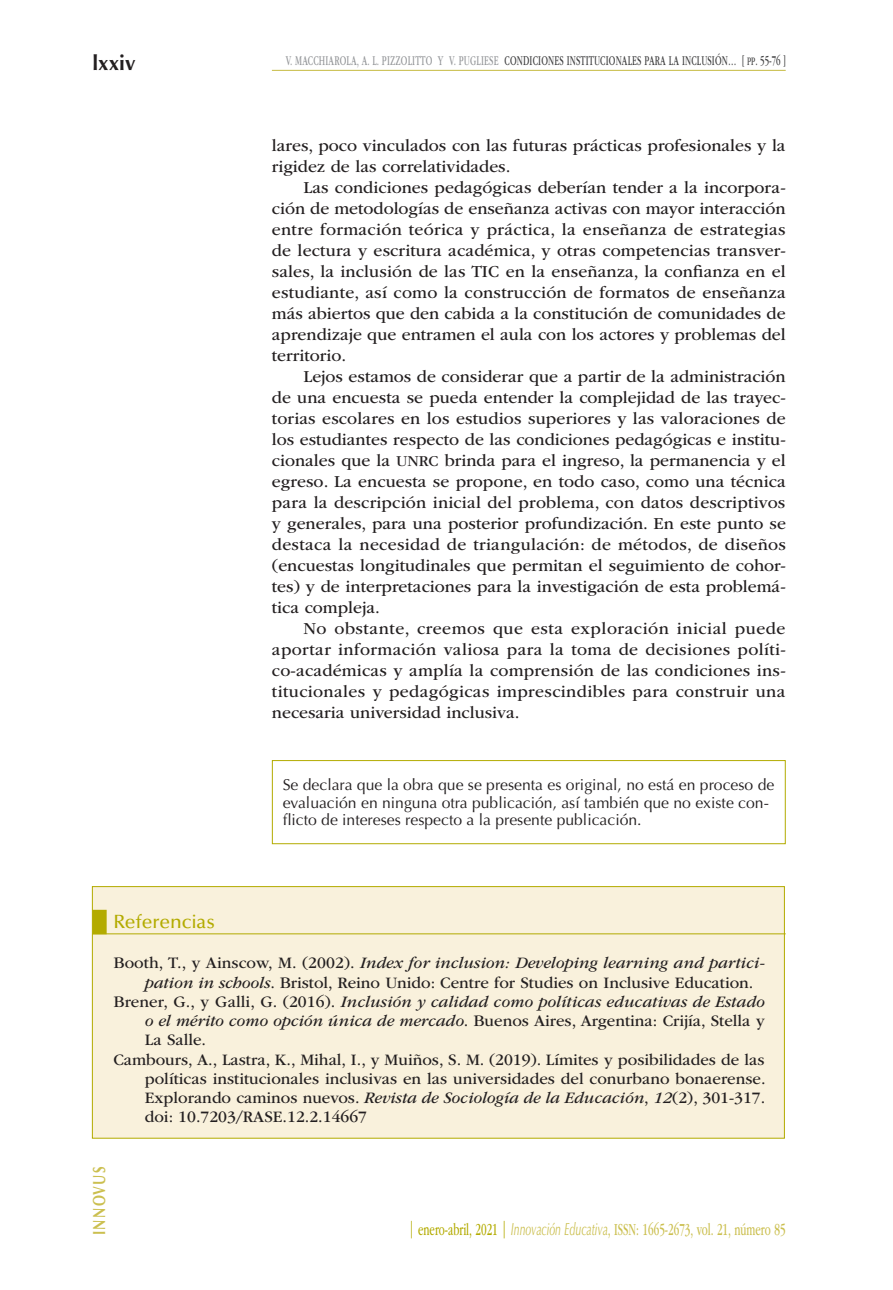
<style>
.page{position:relative;width:893px;height:1290px;background:#fff}
.page>*{position:absolute;margin:0;border:0;box-sizing:border-box;transform-origin:0 0}
.t1{font:700 21px "Optima LT Std";color:#231f20}
._06A_Referencias_bib{font:500 19.25px "Optima LT Std";letter-spacing:-.005em;color:#b3ab00}
.t2{font:17.5px/21px "ITC Garamond Std";color:#231f20;text-align:justify}
.t3{font:17.5px "ITC Garamond Std";color:#cbbf4f;scale:.6 1}
.t4{font:700 17.5px "Optima LT Std";letter-spacing:.1em;color:#cbbf4f;scale:.75 1}
._07A_Bibliografia{font:16.62px/19.2px "ITC Garamond Std";color:#231f20}
._07A_Bibliografia-2{font:italic 16.62px/19.2px "ITC Garamond Std";letter-spacing:.005em;color:#231f20;text-align:justify}
._06C_Tabla_Cuerpo{font:15.75px/17.5px "Optima LT Std";color:#231f20}
.t5{font:14px "ITC Garamond Std";letter-spacing:.02em;color:#3e3e3f;scale:.6 1}
.s1{color:#939598}
.s2{font-family:"ITC Garamond Std Bk SC850";font-size:11.9px}
.s3{font-size:15.75px}
.s4{font-style:italic}
.s5{font-style:normal}
.s6{color:#b3ab00}
.s7{font-family:"Optima LT Std";font-style:italic}
</style>
<div class="page">
<hr style="left:272px;top:70px;width:514px;height:1px;background:#c6bb42">
<div style="left:92px;top:886px;width:693px;height:252px;background:#f9f1dc;border:1px solid #b3ab00"></div>
<div style="left:272px;top:760px;width:514px;height:84px;border:1px solid #b3ab00"></div>
<div style="left:92px;top:910px;width:15px;height:24px;background:#b3ab00"></div>
<hr style="left:92px;top:933px;width:694px;height:1px;background:#b3ab00">
<p class="t1" style="left:92px;top:50px;width:45px">lxxiv</p>
<p class="t5" style="left:286px;top:53px;width:835px"><span class="s1">V. MACCHIAROLA, A. L. PIZZOLITTO Y V. PUGLIESE</span> CONDICIONES INSTITUCIONALES PARA LA INCLUSIÓN… [ <span class="s2">pp</span>. 55-76 ]</p>
<p class="t2" style="left:272px;top:135px;width:515px">lares, poco vinculados con las futuras prácticas profesionales y la rigidez de las correlatividades.</p>
<p class="t2" style="left:272px;top:177px;width:515px;text-indent:32px">Las condiciones pedagógicas deberían tender a la incorpora&shy;ción de metodologías de enseñanza activas con mayor interacción entre formación teórica y práctica, la enseñanza de estrategias de lectura y escritura académica, y otras competencias transver&shy;sales, la inclusión de las TIC en la enseñanza, la confianza en el estudiante, así como la construcción de formatos de enseñanza más abiertos que den cabida a la constitución de comunidades de aprendizaje que entramen el aula con los actores y problemas del territorio.</p>
<p class="t2" style="left:272px;top:366px;width:516px;text-indent:32px">Lejos estamos de considerar que a partir de la administración de una encuesta se pueda entender la complejidad de las trayec&shy;torias escolares en los estudios superiores y las valoraciones de los estudiantes respecto de las condiciones pedagógicas e institu&shy;cionales que la <span class="s3">UNRC</span> brinda para el ingreso, la permanencia y el egreso. La encuesta se propone, en todo caso, como una técnica para la descripción inicial del problema, con datos descriptivos y generales, para una posterior profundización. En este punto se destaca la necesidad de triangulación: de métodos, de diseños (encuestas longitudinales que permitan el seguimiento de cohor&shy;tes) y de interpretaciones para la investigación de esta problemá&shy;tica compleja.</p>
<p class="t2" style="left:272px;top:618px;width:515px;text-indent:32px">No obstante, creemos que esta exploración inicial puede aportar información valiosa para la toma de decisiones políti&shy;co-académicas y amplía la comprensión de las condiciones ins&shy;titucionales y pedagógicas imprescindibles para construir una necesaria universidad inclusiva.</p>
<p class="_06C_Tabla_Cuerpo" style="left:283px;top:776px;width:493px">Se declara que la obra que se presenta es original, no está en proceso de evaluación en ninguna otra publicación, así también que no existe con&shy;flicto de intereses respecto a la presente publicación.</p>
<p class="_06A_Referencias_bib" style="left:113px;top:911px;width:103px">Referencias</p>
<p class="_07A_Bibliografia" style="left:145px;top:954px;width:621px;text-indent:-32px">Booth, T., y Ainscow, M. (2002). <span class="s4">Index for inclusion: Developing learning and partici&shy;pation in schools</span>. Bristol, Reino Unido: Centre for Studies on Inclusive Education.</p>
<p class="_07A_Bibliografia-2" style="left:145px;top:992px;width:621px;text-indent:-32px"><span class="s5">Brener, G., y Galli, G. (2016).</span> Inclusión y calidad como políticas educativas de Estado o el mérito como opción única de mercado<span class="s5">. Buenos Aires, Argentina: Crijía, Stella y La Salle.</span></p>
<p class="_07A_Bibliografia" style="left:145px;top:1050px;width:622px;text-align:justify;text-indent:-32px">Cambours, A., Lastra, K., Mihal, I., y Muiños, S. M. (2019). Límites y posibilidades de las políticas institucionales inclusivas en las universidades del conurbano bonaerense.<br>Explorando caminos nuevos. <span class="s4">Revista de Sociología de la Educación</span>, <span class="s4">12</span>(2), 301-317. doi: 10.7203/RASE.12.2.14667</p>
<p class="t4" style="left:89px;top:1235px;width:93px;rotate:-90deg">INNOVUS</p>
<p class="t3" style="left:409px;top:1220px;width:630px"><span class="s6">| enero-abril, 2021 |</span> <span class="s7">Innovación Educativa</span>, ISSN: 1665-2673, vol. 21, número 85</p>
</div>
